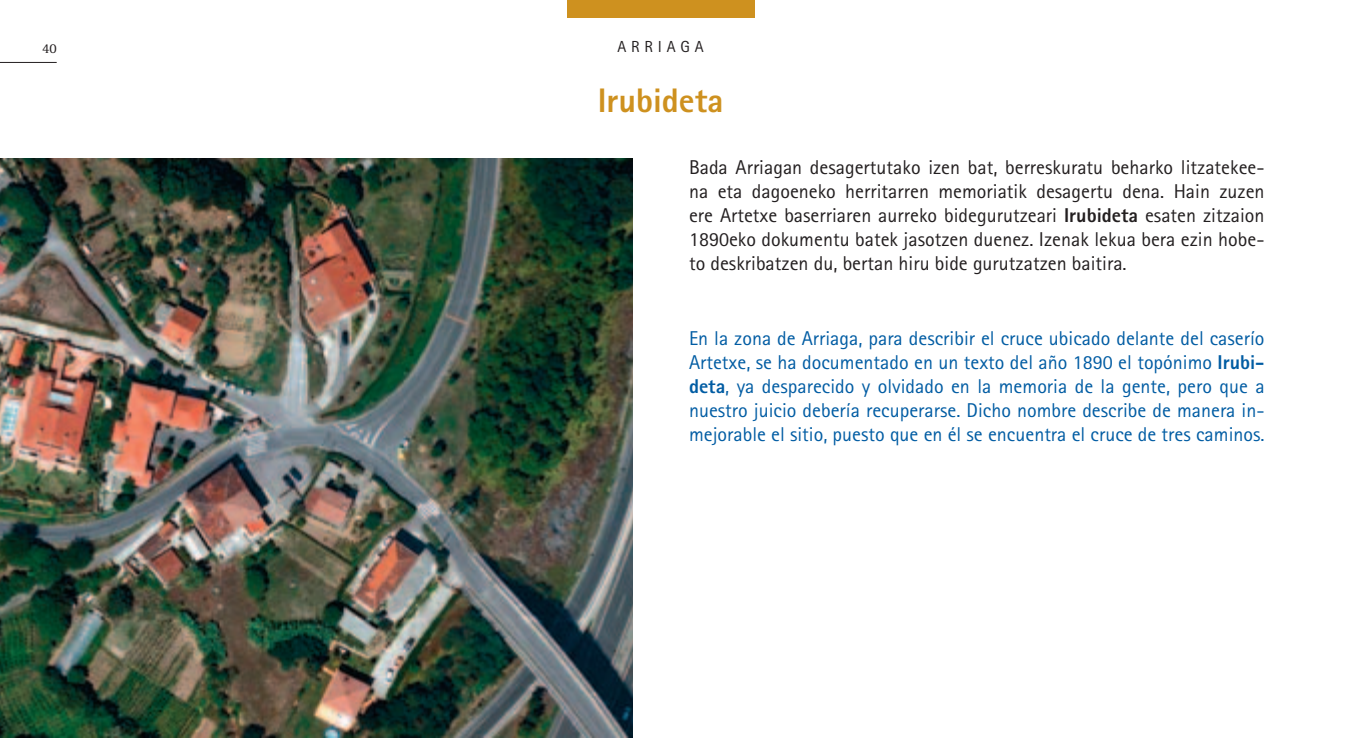
<style>
.page{position:relative;width:1361px;height:738px;background:#fff}
.page>*{position:absolute;margin:0;border:0;box-sizing:border-box;transform-origin:0 0}
.t1{font:800 34px "Rotis Sans Serif";color:#ce911f}
.t2{font:20px/24px "Rotis Sans Serif";color:#015ca3;text-align:justify}
.t3{font:20px/24px "Rotis Sans Serif";color:#231f20;text-align:justify}
.t4{font:16px "Rotis Sans Serif";letter-spacing:.3em;color:#231f20}
.t5{font:14px "Rotis Serif";color:#231f20}
.s1{font-weight:800}
</style>
<div class="page">
<img style="left:0;top:159px;width:632px;height:578px">
<hr style="left:0;top:62px;width:57px;height:1px;background:#231f20">
<div style="left:567px;top:0;width:187px;height:17px;background:#ce911f"></div>
<p class="t5" style="left:42px;top:43px;width:16px">40</p>
<p class="t4" style="left:617px;top:41px;width:88px">ARRIAGA</p>
<h1 class="t1" style="left:598px;top:88px;width:127px">Irubideta</h1>
<p class="t3" style="left:689px;top:157px;width:577px">Bada Arriagan desagertutako izen bat, berreskuratu beharko litzatekee&shy;na eta dagoeneko herritarren memoriatik desagertu dena. Hain zuzen ere Artetxe baserriaren aurreko bidegurutzeari <span class="s1">Irubideta</span> esaten zitzaion 1890eko dokumentu batek jasotzen duenez. Izenak lekua bera ezin hobe&shy;to deskribatzen du, bertan hiru bide gurutzatzen baitira.</p>
<p class="t2" style="left:689px;top:327px;width:577px">En la zona de Arriaga, para describir el cruce ubicado delante del caserío Artetxe, se ha documentado en un texto del año 1890 el topónimo <span class="s1">Irubi&shy;deta</span>, ya desparecido y olvidado en la memoria de la gente, pero que a nuestro juicio debería recuperarse. Dicho nombre describe de manera in&shy;mejorable el sitio, puesto que en él se encuentra el cruce de tres caminos.</p>
</div>
